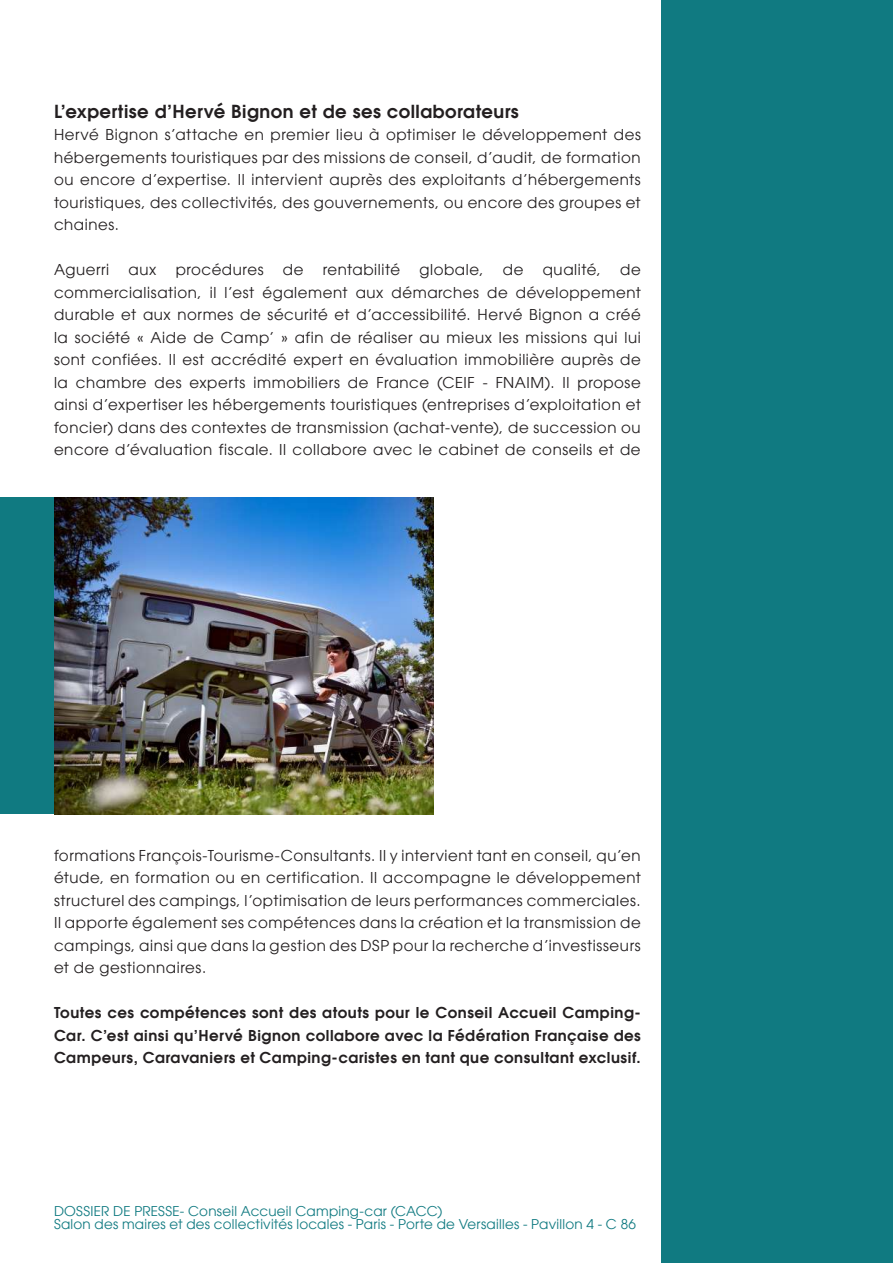
<style>
.page{position:relative;width:893px;height:1263px;background:#fff}
.page>*{position:absolute;margin:0;border:0;box-sizing:border-box;transform-origin:0 0}
.t1{font:600 18px "Avant Garde";letter-spacing:.025em;color:#231f20}
.t2{font:15px/22.5px "Avant Garde";letter-spacing:.04em;color:#231f20;text-align:justify}
.t3{font:600 15px/22.5px "Avant Garde";letter-spacing:.035em;color:#231f20;text-align:justify}
.t4{font:13.5px/13.5px "Avant Garde";letter-spacing:.02em;color:#107a81}
</style>
<div class="page">
<div style="left:0;top:497px;width:434px;height:317px;background:#107a81"></div>
<img style="left:54px;top:497px;width:380px;height:317px">
<div style="left:662px;top:0;width:231px;height:1263px;background:#107a81"></div>
<p class="t1" style="left:54px;top:99px;width:466px">L’expertise d’Hervé Bignon et de ses collaborateurs</p>
<p class="t2" style="left:54px;top:124px;width:588px">Hervé Bignon s’attache en premier lieu à optimiser le développement des hébergements touristiques par des missions de conseil, d’audit, de formation ou encore d’expertise. Il intervient auprès des exploitants d’hébergements touristiques, des collectivités, des gouvernements, ou encore des groupes et chaines.</p>
<p class="t2" style="left:54px;top:259px;width:57px">Aguerri</p>
<p class="t2" style="left:129px;top:259px;width:29px">aux</p>
<p class="t2" style="left:176px;top:259px;width:89px">procédures</p>
<p class="t2" style="left:283px;top:259px;width:22px">de</p>
<p class="t2" style="left:323px;top:259px;width:79px">rentabilité</p>
<p class="t2" style="left:419px;top:259px;width:66px">globale,</p>
<p class="t2" style="left:503px;top:259px;width:22px">de</p>
<p class="t2" style="left:543px;top:259px;width:60px">qualité,</p>
<p class="t2" style="left:54px;top:259px;width:588px;text-indent:566px">de commercialisation, il l’est également aux démarches de développement durable et aux normes de sécurité et d’accessibilité. Hervé Bignon a créé la société « Aide de Camp’ » afin de réaliser au mieux les missions qui lui sont confiées. Il est accrédité expert en évaluation immobilière auprès de la chambre des experts immobiliers de France (CEIF - FNAIM). Il propose ainsi d’expertiser les hébergements touristiques (entreprises d’exploitation et foncier) dans des contextes de transmission (achat-vente), de succession ou encore d’évaluation fiscale. Il collabore avec le cabinet de conseils et de</p>
<p class="t2" style="left:54px;top:844px;width:588px">formations François-Tourisme-Consultants. Il y intervient tant en conseil, qu’en étude, en formation ou en certification. Il accompagne le développement structurel des campings, l’optimisation de leurs performances commerciales.<br>Il apporte également ses compétences dans la création et la transmission de campings, ainsi que dans la gestion des DSP pour la recherche d’investisseurs et de gestionnaires.</p>
<p class="t3" style="left:54px;top:1001px;width:588px">Toutes ces compétences sont des atouts pour le Conseil Accueil Camping-Car. C’est ainsi qu’Hervé Bignon collabore avec la Fédération Française des Campeurs, Caravaniers et Camping-caristes en tant que consultant exclusif.</p>
<p class="t4" style="left:54px;top:1204px;width:583px">DOSSIER DE PRESSE- Conseil Accueil Camping-car (CACC)<br>Salon des maires et des collectivités locales - Paris - Porte de Versailles - Pavillon 4 - C 86</p>
</div>
